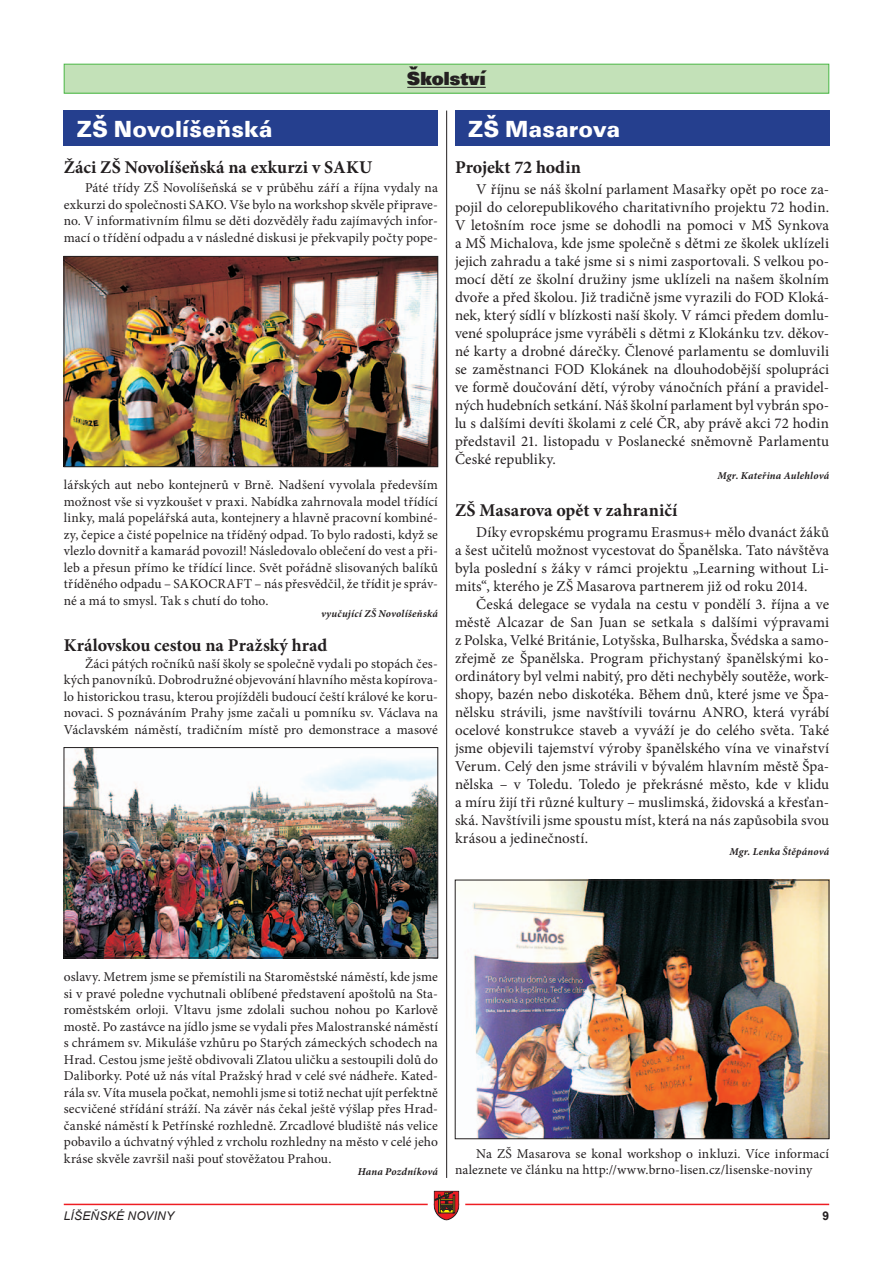
<style>
.page{position:relative;width:893px;height:1263px;background:#fff}
.page>*{position:absolute;margin:0;border:0;box-sizing:border-box;transform-origin:0 0}
.t1{font:900 24px "Unitus TEE";color:#fff}
.t2{font:800 19.5px "Unitus DEE";letter-spacing:.01em;color:#231f20}
.t3{font:700 18px "Minion Pro";color:#231f20}
.t4{font:15px/18px "Minion Pro";letter-spacing:.005em;color:#231f20;text-align:justify}
.t5{font:13.5px/16.5px "Minion Pro";letter-spacing:.01em;color:#231f20;text-align:justify}
.t6{font:italic 12px "Arial";letter-spacing:.015em;color:#231f20}
.t7{font:700 12px "Arial";color:#231f20}
.t8{font:italic 700 10.5px "Minion Pro";letter-spacing:.02em;color:#231f20}
</style>
<div class="page">
<hr style="left:64px;top:1204px;width:765px;height:1px;background:#ee1d23">
<svg style="left:425px;top:1190px;width:43px;height:31px"></svg>
<div style="left:64px;top:64px;width:765px;height:29px;background:#c3e1b8"></div>
<hr style="left:407px;top:87px;width:79px;height:1px;background:#231f20">
<div style="left:64px;top:64px;width:765px;height:30px;border:1px solid #4cb848"></div>
<div style="left:455px;top:111px;width:374px;height:35px;background:#253f8e"></div>
<div style="left:64px;top:111px;width:374px;height:35px;background:#253f8e"></div>
<hr style="left:446px;top:111px;width:1px;height:1067px;background:#231f20">
<img style="left:66px;top:749px;width:370px;height:207px">
<div style="left:64px;top:747px;width:374px;height:211px;border:1px solid #231f20"></div>
<img style="left:66px;top:258px;width:370px;height:207px">
<div style="left:64px;top:256px;width:374px;height:211px;border:1px solid #231f20"></div>
<img style="left:471px;top:882px;width:356px;height:255px">
<div style="left:455px;top:880px;width:374px;height:259px;border:1px solid #231f20"></div>
<h2 class="t2" style="left:407px;top:67px;width:80px">Školství</h2>
<h1 class="t1" style="left:77px;top:116px;width:198px">ZŠ Novolíšeňská</h1>
<h1 class="t1" style="left:468px;top:116px;width:154px">ZŠ Masarova</h1>
<h3 class="t3" style="left:64px;top:154px;width:310px">Žáci ZŠ Novolíšeňská na exkurzi v SAKU</h3>
<p class="t5" style="left:64px;top:180px;width:376px;text-indent:21px">Páté třídy ZŠ Novolíšeňská se v průběhu září a října vydaly na exkurzi do společnosti SAKO. Vše bylo na workshop skvěle připrave&shy;no. V informativním filmu se děti dozvěděly řadu zajímavých infor&shy;mací o třídění odpadu a v následné diskusi je překvapily počty pope-</p>
<h3 class="t3" style="left:455px;top:154px;width:128px">Projekt 72 hodin</h3>
<p class="t4" style="left:455px;top:180px;width:376px;text-indent:21px">V říjnu se náš školní parlament Masařky opět po roce za&shy;pojil do celorepublikového charitativního projektu 72 hodin.<br>V letošním roce jsme se dohodli na pomoci v MŠ Synkova a MŠ Michalova, kde jsme společně s dětmi ze školek uklízeli jejich zahradu a také jsme si s nimi zasportovali. S velkou po&shy;mocí dětí ze školní družiny jsme uklízeli na našem školním dvoře a před školou. Již tradičně jsme vyrazili do FOD Kloká&shy;nek, který sídlí v blízkosti naší školy. V rámci předem domlu&shy;vené spolupráce jsme vyráběli s dětmi z Klokánku tzv. děkov&shy;né karty a drobné dárečky. Členové parlamentu se domluvili se zaměstnanci FOD Klokánek na dlouhodobější spolupráci ve formě doučování dětí, výroby vánočních přání a pravidel&shy;ných hudebních setkání. Náš školní parlament byl vybrán spo&shy;lu s dalšími devíti školami z celé ČR, aby právě akci 72 hodin představil 21. listopadu v Poslanecké sněmovně Parlamentu České republiky.</p>
<p class="t8" style="left:718px;top:468px;width:113px">Mgr. Kateřina Aulehlová</p>
<h3 class="t3" style="left:455px;top:498px;width:224px">ZŠ Masarova opět v zahraničí</h3>
<p class="t4" style="left:455px;top:523px;width:376px;text-indent:21px">Díky evropskému programu Erasmus+ mělo dvanáct žáků a šest učitelů možnost vycestovat do Španělska. Tato návštěva byla poslední s žáky v rámci projektu „Learning without Li&shy;mits“, kterého je ZŠ Masarova partnerem již od roku 2014.</p>
<p class="t4" style="left:455px;top:595px;width:376px;text-indent:21px">Česká delegace se vydala na cestu v pondělí 3. října a ve městě Alcazar de San Juan se setkala s dalšími výpravami z Polska, Velké Británie, Lotyšska, Bulharska, Švédska a samo&shy;zřejmě ze Španělska. Program přichystaný španělskými ko&shy;ordinátory byl velmi nabitý, pro děti nechyběly soutěže, work&shy;shopy, bazén nebo diskotéka. Během dnů, které jsme ve Špa&shy;nělsku strávili, jsme navštívili továrnu ANRO, která vyrábí ocelové konstrukce staveb a vyváží je do celého světa. Také jsme objevili tajemství výroby španělského vína ve vinařství Verum. Celý den jsme strávili v bývalém hlavním městě Špa&shy;nělska – v Toledu. Toledo je překrásné město, kde v klidu a míru žijí tři různé kultury – muslimská, židovská a křesťan&shy;ská. Navštívili jsme spoustu míst, která na nás zapůsobila svou krásou a jedinečností.</p>
<p class="t8" style="left:729px;top:844px;width:101px">Mgr. Lenka Štěpánová</p>
<p class="t5" style="left:64px;top:477px;width:376px">lářských aut nebo kontejnerů v Brně. Nadšení vyvolala především možnost vše si vyzkoušet v praxi. Nabídka zahrnovala model třídící linky, malá popelářská auta, kontejnery a hlavně pracovní kombiné&shy;zy, čepice a čisté popelnice na tříděný odpad. To bylo radosti, když se vlezlo dovnitř a kamarád povozil! Následovalo oblečení do vest a při&shy;leb a přesun přímo ke třídící lince. Svět pořádně slisovaných balíků tříděného odpadu – SAKOCRAFT – nás přesvědčil, že třídit je správ&shy;né a má to smysl. Tak s chutí do toho.</p>
<p class="t8" style="left:321px;top:606px;width:118px">vyučující ZŠ Novolíšeňská</p>
<h3 class="t3" style="left:64px;top:633px;width:265px">Královskou cestou na Pražský hrad</h3>
<p class="t5" style="left:64px;top:655px;width:376px;text-indent:21px">Žáci pátých ročníků naší školy se společně vydali po stopách čes&shy;kých panovníků. Dobrodružné objevování hlavního města kopírova&shy;lo historickou trasu, kterou projížděli budoucí čeští králové ke koru&shy;novaci. S poznáváním Prahy jsme začali u pomníku sv. Václava na Václavském náměstí, tradičním místě pro demonstrace a masové</p>
<p class="t5" style="left:64px;top:969px;width:376px">oslavy. Metrem jsme se přemístili na Staroměstské náměstí, kde jsme si v pravé poledne vychutnali oblíbené představení apoštolů na Sta&shy;roměstském orloji. Vltavu jsme zdolali suchou nohou po Karlově mostě. Po zastávce na jídlo jsme se vydali přes Malostranské náměstí s chrámem sv. Mikuláše vzhůru po Starých zámeckých schodech na Hrad. Cestou jsme ještě obdivovali Zlatou uličku a sestoupili dolů do Daliborky. Poté už nás vítal Pražský hrad v celé své nádheře. Kated&shy;rála sv. Víta musela počkat, nemohli jsme si totiž nechat ujít perfektně secvičené střídání stráží. Na závěr nás čekal ještě výšlap přes Hrad&shy;čanské náměstí k Petřínské rozhledně. Zrcadlové bludiště nás velice pobavilo a úchvatný výhled z vrcholu rozhledny na město v celé jeho kráse skvěle završil naši pouť stověžatou Prahou.</p>
<p class="t8" style="left:358px;top:1164px;width:82px">Hana Pozdníková</p>
<p class="t5" style="left:455px;top:1145px;width:376px;text-indent:21px">Na ZŠ Masarova se konal workshop o inkluzi. Více informací naleznete ve článku na http://www.brno-lisen.cz/lisenske-noviny</p>
<p class="t6" style="left:64px;top:1208px;width:112px">LÍŠEŇSKÉ NOVINY</p>
<p class="t7" style="left:822px;top:1208px;width:8px">9</p>
</div>
